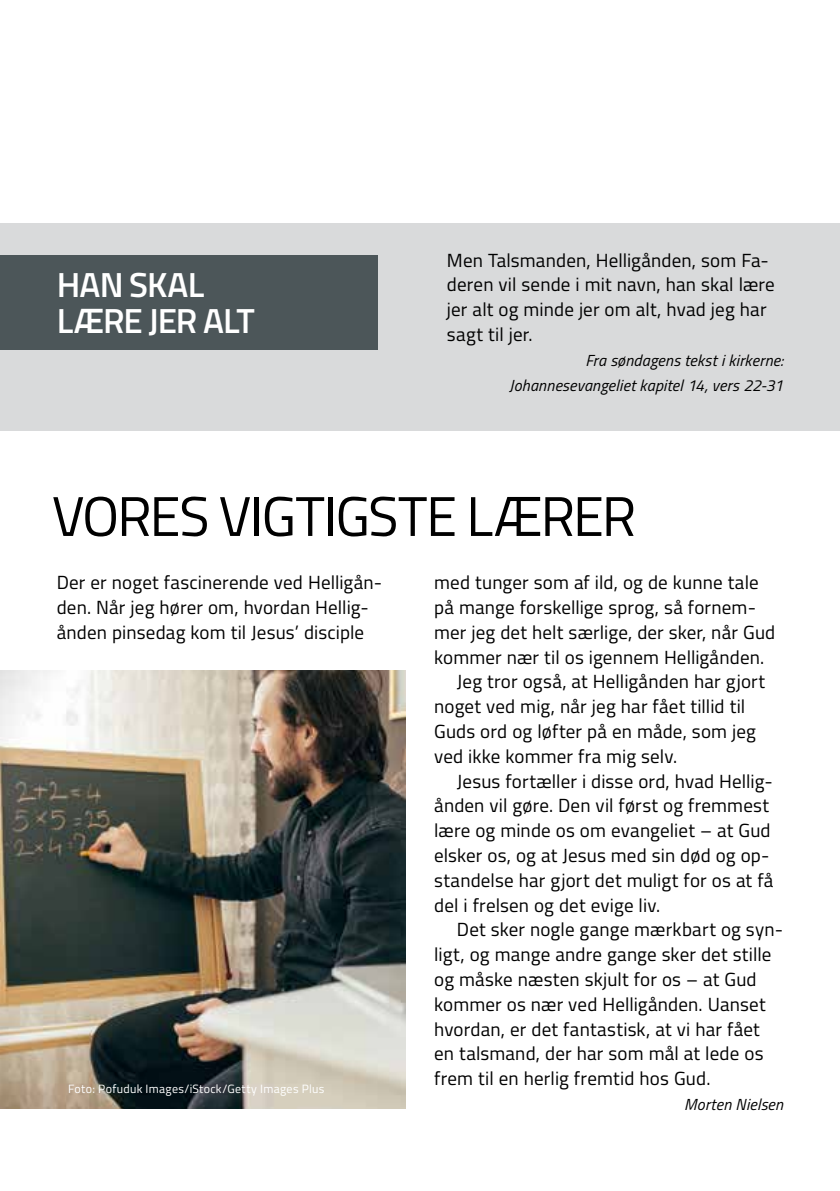
<style>
.page{position:relative;width:840px;height:1191px;background:#fff}
.page>*{position:absolute;margin:0;border:0;box-sizing:border-box;transform-origin:0 0}
.t1{font:56px "Titillium";letter-spacing:-.035em;color:#000}
.t2{font:600 34.8px/36px "Titillium";letter-spacing:-.03em;color:#fff}
.t3{font:19px/24.8px "Titillium";letter-spacing:.005em;color:#000}
.t4{font:italic 16px/24.8px "Titillium";letter-spacing:.015em;color:#000;text-align:right}
.t5{font:12px "Titillium";letter-spacing:.025em;color:#fff}
</style>
<div class="page">
<div style="left:0;top:223px;width:839px;height:208px;background:#d9dadb"></div>
<div style="left:0;top:255px;width:377px;height:95px;background:#4c5659"></div>
<img style="left:0;top:670px;width:405px;height:438px">
<h2 class="t2" style="left:57px;top:265px;width:199px">HAN SKAL<br>LÆRE JER ALT</h2>
<p class="t3" style="left:446px;top:246px;width:329px">Men Talsmanden, Helligånden, som Fa&shy;deren vil sende i mit navn, han skal lære jer alt og minde jer om alt, hvad jeg har sagt til jer.</p>
<p class="t4" style="left:509px;top:347px;width:275px">Fra søndagens tekst i kirkerne:<br>Johannesevangeliet kapitel 14, vers 22-31</p>
<h1 class="t1" style="left:52px;top:475px;width:585px">VORES VIGTIGSTE LÆRER</h1>
<p class="t3" style="left:57px;top:569px;width:327px">Der er noget fascinerende ved Helligån&shy;den. Når jeg hører om, hvordan Hellig&shy;ånden pinsedag kom til Jesus’ disciple</p>
<p class="t3" style="left:434px;top:569px;width:326px">med tunger som af ild, og de kunne tale</p>
<p class="t3" style="left:434px;top:594px;width:323px">på mange forskellige sprog, så fornem-</p>
<p class="t3" style="left:434px;top:619px;width:342px">mer jeg det helt særlige, der sker, når Gud</p>
<p class="t3" style="left:434px;top:643px;width:331px">kommer nær til os igennem Helligånden.</p>
<p class="t3" style="left:456px;top:668px;width:309px">Jeg tror også, at Helligånden har gjort</p>
<p class="t3" style="left:434px;top:693px;width:312px">noget ved mig, når jeg har fået tillid til</p>
<p class="t3" style="left:434px;top:718px;width:323px">Guds ord og løfter på en måde, som jeg</p>
<p class="t3" style="left:434px;top:742px;width:244px">ved ikke kommer fra mig selv.</p>
<p class="t3" style="left:456px;top:767px;width:317px">Jesus fortæller i disse ord, hvad Hellig-</p>
<p class="t3" style="left:434px;top:792px;width:336px">ånden vil gøre. Den vil først og fremmest</p>
<p class="t3" style="left:434px;top:817px;width:338px">lære og minde os om evangeliet – at Gud</p>
<p class="t3" style="left:434px;top:842px;width:337px">elsker os, og at Jesus med sin død og op-</p>
<p class="t3" style="left:434px;top:866px;width:340px">standelse har gjort det muligt for os at få</p>
<p class="t3" style="left:434px;top:891px;width:227px">del i frelsen og det evige liv.</p>
<p class="t3" style="left:456px;top:916px;width:327px">Det sker nogle gange mærkbart og syn-</p>
<p class="t3" style="left:434px;top:941px;width:338px">ligt, og mange andre gange sker det stille</p>
<p class="t3" style="left:434px;top:966px;width:324px">og måske næsten skjult for os – at Gud</p>
<p class="t3" style="left:434px;top:990px;width:333px">kommer os nær ved Helligånden. Uanset</p>
<p class="t3" style="left:434px;top:1015px;width:327px">hvordan, er det fantastisk, at vi har fået</p>
<p class="t3" style="left:434px;top:1040px;width:330px">en talsmand, der har som mål at lede os</p>
<p class="t3" style="left:434px;top:1065px;width:277px">frem til en herlig fremtid hos Gud.</p>
<p class="t4" style="left:683px;top:1091px;width:101px">Morten Nielsen</p>
<p class="t5" style="left:68px;top:1079px;width:258px">Foto: Pofuduk Images/iStock/Getty Images Plus</p>
</div>
